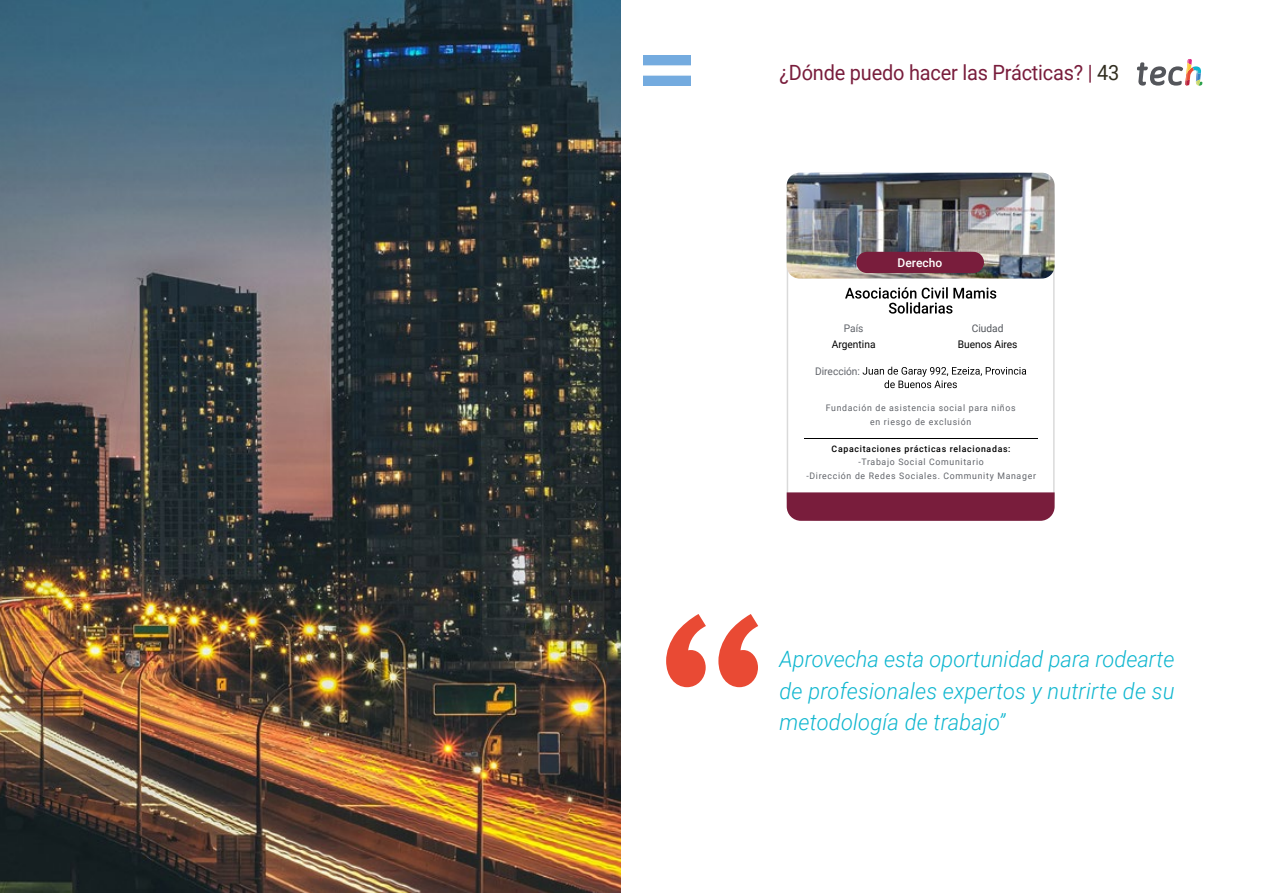
<style>
.page{position:relative;width:1263px;height:893px;background:#fff}
.page>*{position:absolute;margin:0;border:0;box-sizing:border-box;transform-origin:0 0}
.t1{font:italic 300 22.5px/31.5px "Roboto";letter-spacing:.01em;color:#0fb6cf;text-align:justify}
.t2{font:21px "Roboto";letter-spacing:-.01em;color:#791d3c;scale:.95 1}
.t3{font:500 12px "Roboto";color:#fff}
.t4{font:10.5px "Roboto";color:#000}
.t5{font:10.5px "Roboto";color:#61646a}
.t6{font:10.5px "Roboto";color:#52555b}
.t7{font:9px/13.5px "Roboto";letter-spacing:.08em;color:#61646a;text-align:center}
.t8{font:500 9px "Roboto";letter-spacing:.08em;color:#000}
.s1{color:#312e20}
</style>
<div class="page">
<svg style="left:1137px;top:59px;width:65px;height:27px"></svg>
<img style="left:0;top:0;width:621px;height:893px">
<svg style="left:786px;top:172px;width:269px;height:339px"></svg>
<img style="left:787px;top:173px;width:267px;height:106px">
<div style="left:856px;top:252px;width:128px;height:21px;background:#791d3c;border-radius:11px"></div>
<hr style="left:804px;top:438px;width:233px;height:1px;background:#000">
<svg style="left:845px;top:287px;width:151px;height:27px"></svg>
<svg style="left:862px;top:367px;width:164px;height:21px"></svg>
<svg style="left:787px;top:492px;width:267px;height:29px;background:#7c2341"></svg>
<svg style="left:666px;top:614px;width:92px;height:73px"></svg>
<h2 class="t2" style="left:780px;top:57px;width:359px">¿Dónde puedo hacer las Prácticas? | <span class="s1">43</span></h2>
<p class="t5" style="left:844px;top:321px;width:21px">País</p>
<p class="t4" style="left:832px;top:337px;width:45px">Argentina</p>
<h3 class="t3" style="left:897px;top:254px;width:46px">Derecho</h3>
<p class="t6" style="left:972px;top:321px;width:33px">Ciudad</p>
<p class="t4" style="left:958px;top:337px;width:61px">Buenos Aires</p>
<p class="t5" style="left:815px;top:363px;width:46px">Dirección:</p>
<p class="t7" style="left:826px;top:401px;width:191px">Fundación de asistencia social para niños en riesgo de exclusión</p>
<p class="t8" style="left:832px;top:443px;width:180px">Capacitaciones prácticas relacionadas:</p>
<p class="t7" style="left:806px;top:455px;width:231px">-Trabajo Social Comunitario<br>-Dirección de Redes Sociales. Community Manager</p>
<h1 class="t1" style="left:779px;top:643px;width:397px">Aprovecha esta oportunidad para rodearte de profesionales expertos y nutrirte de su metodología de trabajo”</h1>
</div>
